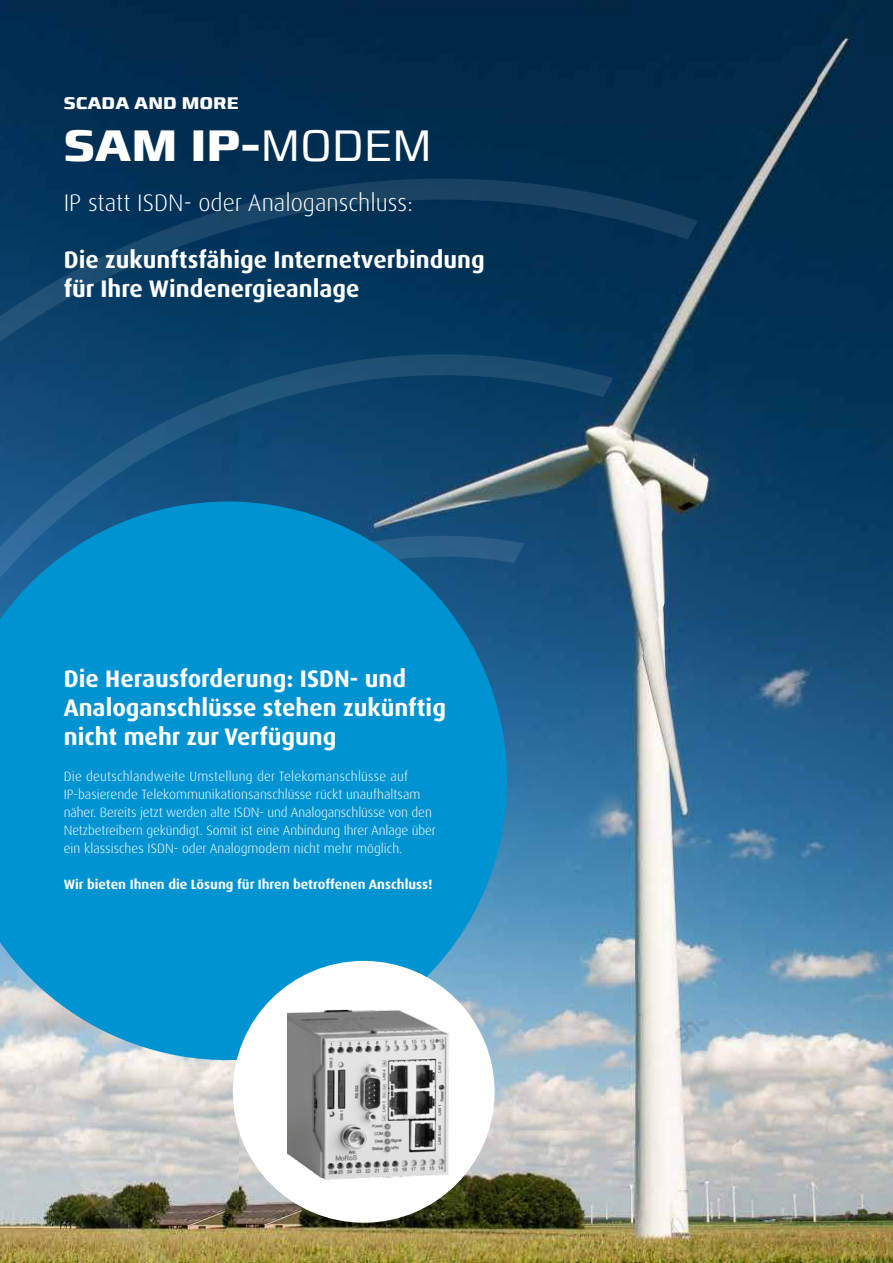
<style>
.page{position:relative;width:893px;height:1263px;background:#fff}
.page>*{position:absolute;margin:0;border:0;box-sizing:border-box;transform-origin:0 0}
.t1{font:700 45px "Francker Std";color:#fff}
.t2{font:700 24px/28.8px "Dax OT";color:#fff}
.t3{font:300 24px "Dax OT";color:#fff}
.t4{font:700 17.25px "Francker Std";color:#fff}
.t5{font:300 13.5px/18px "Dax OT";color:#fff}
.t6{font:700 13.5px "Dax OT";color:#fff}
.s1{font-weight:300}
</style>
<div class="page">
<svg style="left:0;top:0;width:893px;height:177px;background:#032d4f"></svg>
<svg style="left:0;top:177px;width:211px;height:1086px;background:#4f6f82"></svg>
<img style="left:211px;top:0;width:606px;height:1263px">
<img style="left:342px;top:101px;width:551px;height:1162px">
<img style="left:379px;top:171px;width:514px;height:1092px">
<div style="left:867px;top:0;width:26px;height:57px;background:#012a46"></div>
<svg style="left:0;top:502px;width:507px;height:558px;background:#0d90ca"></svg>
<div style="left:233px;top:961px;width:262px;height:262px;background:#fff;border-radius:50%"></div>
<img style="left:287px;top:1009px;width:162px;height:171px">
<p class="t4" style="left:64px;top:92px;width:177px">SCADA AND MORE</p>
<h1 class="t1" style="left:64px;top:118px;width:369px">SAM IP-<span class="s1">MODEM</span></h1>
<h2 class="t3" style="left:64px;top:187px;width:351px">IP statt ISDN- oder Analoganschluss:</h2>
<h2 class="t2" style="left:64px;top:246px;width:422px">Die zukunftsfähige Internetverbindung für Ihre Windenergieanlage</h2>
<h2 class="t2" style="left:64px;top:664px;width:384px">Die Herausforderung: ISDN- und<br>Analoganschlüsse stehen zukünftig nicht mehr zur Verfügung</h2>
<p class="t5" style="left:64px;top:767px;width:374px">Die deutschlandweite Umstellung der Telekomanschlüsse auf IP-basierende Telekommunikationsanschlüsse rückt unaufhaltsam näher. Bereits jetzt werden alte ISDN- und Analoganschlüsse von den Netzbetreibern gekündigt. Somit ist eine Anbindung Ihrer Anlage über ein klassisches ISDN- oder Analogmodem nicht mehr möglich.</p>
<p class="t6" style="left:64px;top:875px;width:370px">Wir bieten Ihnen die Lösung für Ihren betroffenen Anschluss!</p>
</div>
